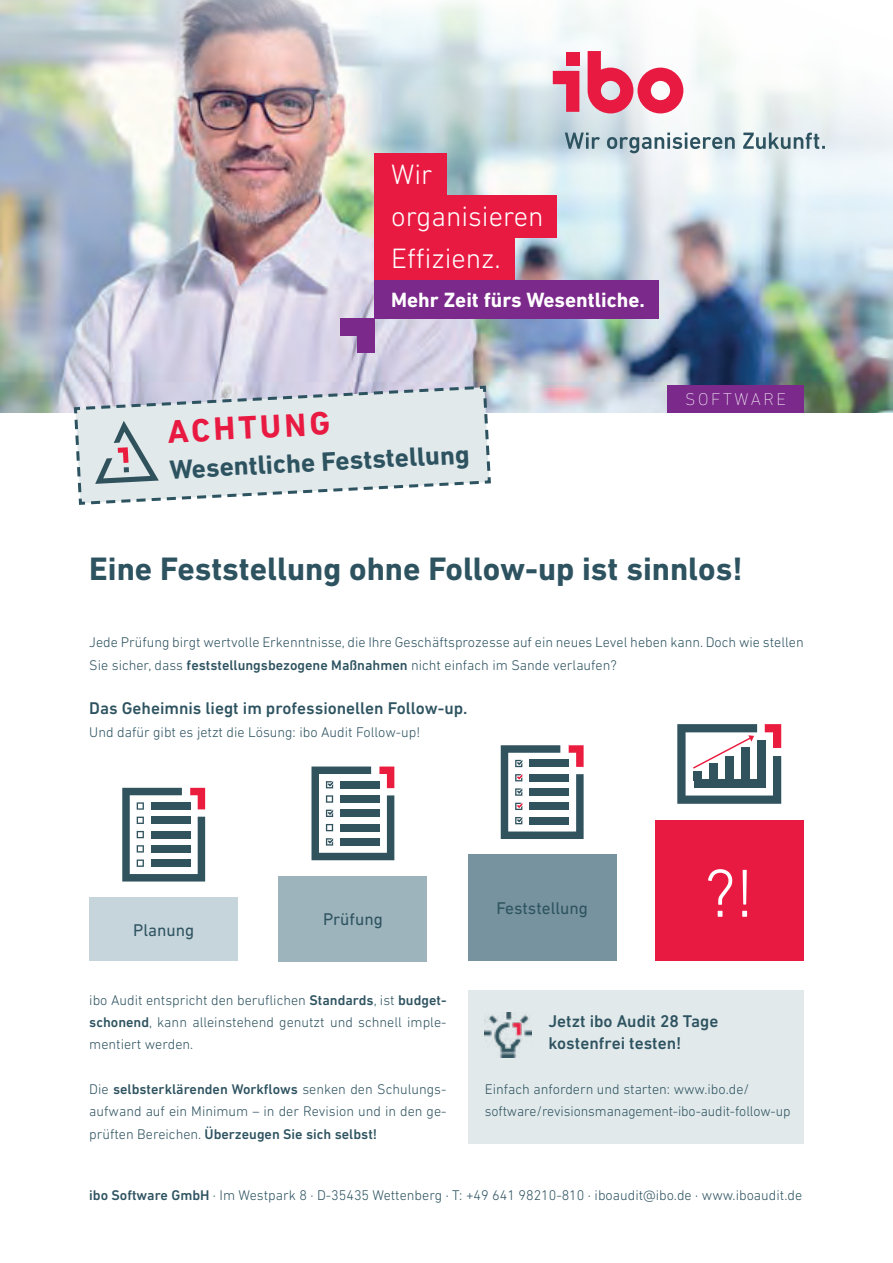
<style>
.page{position:relative;width:893px;height:1263px;background:#fff}
.page>*{position:absolute;margin:0;border:0;box-sizing:border-box;transform-origin:0 0}
.t1{font:300 69px "DIN Next LT Pro";color:#fff}
.t2{font:700 33px "DIN Next LT Pro";color:#2e5360}
.t3{font:700 33px "DIN Next LT Pro";color:#e91a42}
.t4{font:300 28.5px/42px "DIN Next LT Pro";color:#fff}
.t5{font:700 27px "DIN Next LT Pro";color:#2e5360}
.t6{font:700 21px "DIN Next LT Pro";color:#fff}
.t7{font:500 17.25px/22.4px "DIN Next LT Pro";color:#2e5360}
.t8{font:17.25px "DIN Next LT Pro";color:#2e5360}
.t9{font:200 17.25px "DIN Next LT Pro";letter-spacing:.15em;color:#fff}
.t10{font:300 14.25px/22.4px "DIN Next LT Pro";color:#2e5360}
.s1{font-weight:500}
</style>
<div class="page">
<img style="left:0;top:0;width:893px;height:412px">
<div style="left:668px;top:385px;width:136px;height:27px;background:#7c298c"></div>
<div style="left:566px;top:53px;width:13px;height:13px;background:#e91a42"></div>
<svg style="left:553px;top:71px;width:26px;height:41px"></svg>
<svg style="left:588px;top:51px;width:95px;height:62px"></svg>
<svg style="left:565px;top:133px;width:35px;height:16px"></svg>
<svg style="left:607px;top:133px;width:128px;height:20px"></svg>
<svg style="left:743px;top:133px;width:82px;height:16px"></svg>
<div style="left:374px;top:238px;width:140px;height:43px;background:#e91a42"></div>
<div style="left:374px;top:196px;width:183px;height:42px;background:#e91a42"></div>
<div style="left:374px;top:153px;width:72px;height:43px;background:#e91a42"></div>
<div style="left:374px;top:281px;width:285px;height:38px;background:#7c298c"></div>
<div style="left:340px;top:319px;width:34px;height:17px;background:#7c298c"></div>
<div style="left:357px;top:319px;width:17px;height:34px;background:#7c298c"></div>
<svg style="left:677px;top:724px;width:104px;height:80px"></svg>
<svg style="left:501px;top:745px;width:83px;height:94px"></svg>
<svg style="left:311px;top:766px;width:83px;height:94px"></svg>
<svg style="left:122px;top:788px;width:83px;height:93px"></svg>
<div style="left:151px;top:817px;width:40px;height:7px;background:#30535e"></div>
<div style="left:151px;top:831px;width:40px;height:7px;background:#30535e"></div>
<div style="left:151px;top:845px;width:40px;height:7px;background:#30535e"></div>
<div style="left:151px;top:859px;width:40px;height:8px;background:#30535e"></div>
<div style="left:89px;top:897px;width:149px;height:64px;background:#c6d5db"></div>
<div style="left:279px;top:876px;width:148px;height:85px;background:#9db4bc"></div>
<div style="left:468px;top:855px;width:149px;height:106px;background:#76939f"></div>
<div style="left:655px;top:821px;width:149px;height:140px;background:#e91a42"></div>
<div style="left:468px;top:991px;width:336px;height:153px;background:#e1e9eb"></div>
<img style="left:485px;top:1012px;width:46px;height:45px">
<svg style="left:73px;top:385px;width:419px;height:120px;background:#d8e0e4"></svg>
<p class="t4" style="left:391px;top:153px;width:154px">Wir organisieren<br>Effizienz.</p>
<p class="t6" style="left:391px;top:288px;width:255px">Mehr Zeit fürs Wesentliche.</p>
<p class="t3" style="left:167px;top:412px;width:164px;rotate:-3deg">ACHTUNG</p>
<p class="t5" style="left:169px;top:454px;width:302px;rotate:-3deg">Wesentliche Feststellung</p>
<p class="t9" style="left:685px;top:389px;width:102px">SOFTWARE</p>
<p class="t2" style="left:89px;top:550px;width:655px">Eine Feststellung ohne Follow-up ist sinnlos!</p>
<p class="t10" style="left:89px;top:631px;width:716px">Jede Prüfung birgt wertvolle Erkenntnisse, die Ihre Geschäftsprozesse auf ein neues Level heben kann. Doch wie stellen<br>Sie sicher, dass <span class="s1">feststellungsbezogene Maßnahmen</span> nicht einfach im Sande verlaufen?</p>
<p class="t7" style="left:89px;top:697px;width:380px">Das Geheimnis liegt im professionellen Follow-up.</p>
<p class="t10" style="left:89px;top:720px;width:332px">Und dafür gibt es jetzt die Lösung: ibo Audit Follow-up!</p>
<p class="t8" style="left:133px;top:920px;width:63px">Planung</p>
<p class="t8" style="left:323px;top:909px;width:61px">Prüfung</p>
<p class="t10" style="left:89px;top:988px;width:359px;text-align:justify">ibo Audit entspricht den beruflichen <span class="s1">Standards</span>, ist <span class="s1">budget&shy;schonend</span>, kann alleinstehend genutzt und schnell imple&shy;mentiert werden.</p>
<p class="t10" style="left:89px;top:1078px;width:359px;text-align:justify">Die <span class="s1">selbsterklärenden Workflows</span> senken den Schulungs&shy;aufwand auf ein Minimum – in der Revision und in den ge&shy;prüften Bereichen. <span class="s1">Überzeugen Sie sich selbst!</span></p>
<p class="t8" style="left:496px;top:898px;width:93px">Feststellung</p>
<p class="t1" style="left:705px;top:854px;width:51px">?!</p>
<p class="t7" style="left:549px;top:1010px;width:171px">Jetzt ibo Audit 28 Tage kostenfrei testen!</p>
<p class="t10" style="left:485px;top:1078px;width:307px">Einfach anfordern und starten: www.ibo.de/ software/revisionsmanagement-ibo-audit-follow-up</p>
<p class="t10" style="left:89px;top:1184px;width:714px"><span class="s1">ibo Software GmbH</span> · Im Westpark 8 · D-35435 Wettenberg · T: +49 641 98210-810 · iboaudit@ibo.de · www.iboaudit.de</p>
</div>
